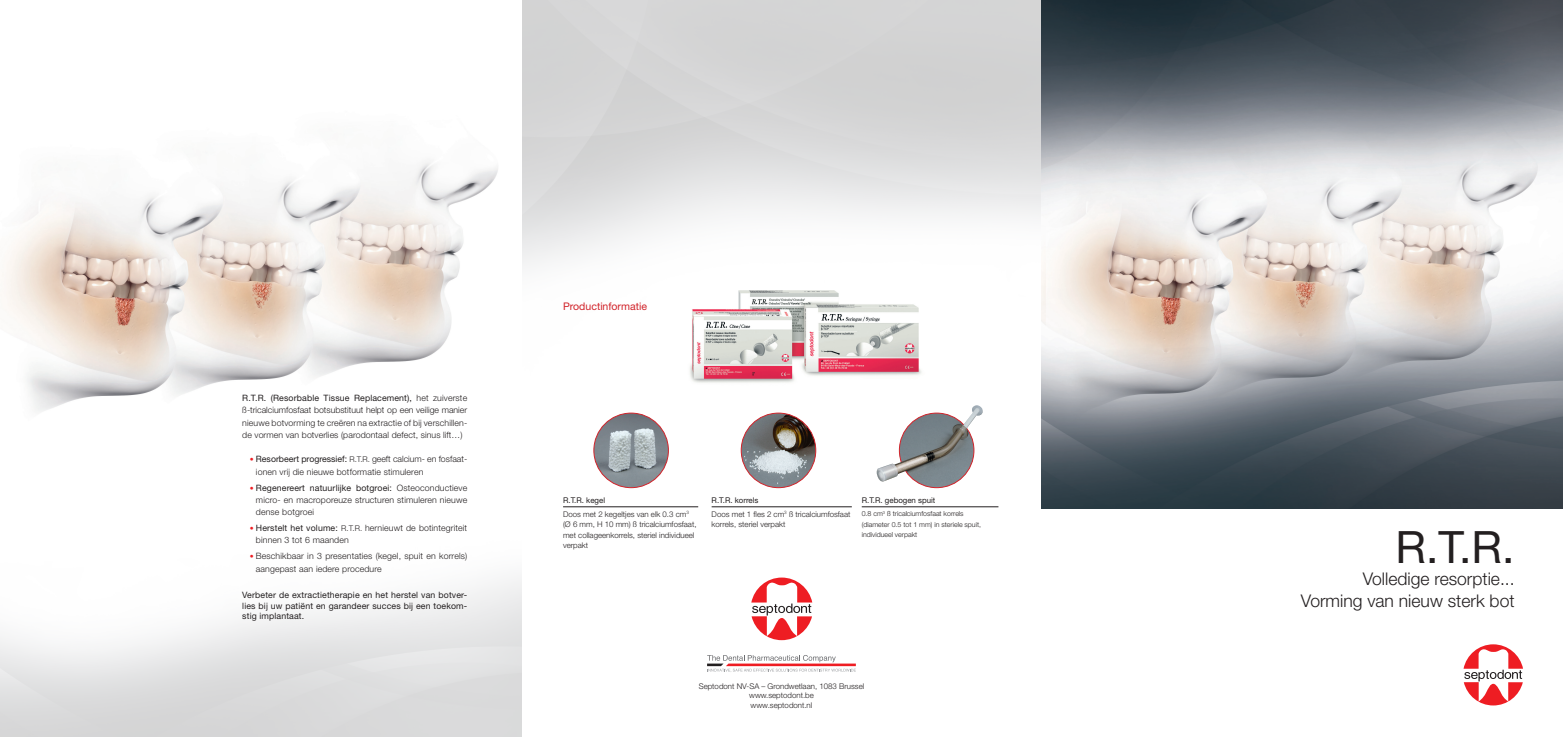
<style>
.page{position:relative;width:1563px;height:737px;background:#fff}
.page>*{position:absolute;margin:0;border:0;box-sizing:border-box;transform-origin:0 0}
.t1{font:44.62px "Helvetica Neue LT Std";color:#231f20}
.t2{font:300 17.5px/21.9px "Helvetica Neue LT Std";color:#231f20;text-align:right}
.t3{font:10.5px "Helvetica Neue LT Std";color:#d1232a}
.t4{font:300 8.75px/12.2px "Helvetica Neue LT Std";letter-spacing:.015em;color:#231f20}
.t5{font:8.75px/10.5px "Helvetica Neue LT Std";letter-spacing:.015em;color:#231f20;text-align:justify}
.t6{font:300 7.88px/10.5px "Helvetica Neue LT Std";color:#231f20}
.t7{font:7.88px "Helvetica Neue LT Std";color:#231f20}
.t8{font:300 7px/10.5px "Helvetica Neue LT Std";color:#231f20}
.s1{font-weight:400}
.s2{font-size:7.88px;color:#ee1d23}
.s3{font-size:7.88px}
</style>
<div class="page">
<img style="left:522px;top:0;width:520px;height:470px">
<img style="left:2px;top:162px;width:496px;height:250px">
<img style="left:594px;top:413px;width:74px;height:74px;border-radius:37px">
<div style="left:593px;top:413px;width:75px;height:75px;border:1px solid #d1232a;border-radius:50%"></div>
<img style="left:899px;top:413px;width:75px;height:74px;border-radius:37px">
<img style="left:876px;top:405px;width:107px;height:77px">
<svg style="left:707px;top:655px;width:149px;height:17px"></svg>
<svg style="left:751px;top:577px;width:61px;height:63px"></svg>
<svg style="left:1463px;top:644px;width:60px;height:61px"></svg>
<img style="left:1042px;top:0;width:521px;height:508px">
<img style="left:686px;top:291px;width:239px;height:102px">
<img style="left:741px;top:413px;width:75px;height:74px;border-radius:37px">
<div style="left:741px;top:413px;width:75px;height:75px;border:1px solid #d1232a;border-radius:50%"></div>
<hr style="left:563px;top:506px;width:135px;height:1px;background:#231f20">
<hr style="left:711px;top:506px;width:141px;height:1px;background:#231f20">
<hr style="left:862px;top:506px;width:136px;height:1px;background:#231f20">
<p class="t4" style="left:242px;top:392px;width:226px;text-align:justify"><span class="s1">R.T.R. (Resorbable Tissue Replacement),</span> het zuiverste ß-tricalciumfosfaat botsubstituut helpt op een veilige manier nieuwe botvorming te creëren na extractie of bij verschillen&shy;de vormen van botverlies (parodontaal defect, sinus lift…)</p>
<p class="t4" style="left:256px;top:453px;width:212px;text-indent:-6px"><span class="s2">•</span> <span class="s1">Resorbeert progressief:</span> <span class="s3">R.T.R.</span> geeft calcium- en fosfaat&shy;ionen vrij die nieuwe botformatie stimuleren</p>
<p class="t4" style="left:256px;top:481px;width:213px;text-align:justify;text-indent:-6px"><span class="s2">•</span> <span class="s1">Regenereert natuurlijke botgroei:</span> Osteoconductieve micro- en macroporeuze structuren stimuleren nieuwe dense botgroei</p>
<p class="t4" style="left:256px;top:522px;width:213px;text-indent:-6px"><span class="s2">•</span> <span class="s1">Herstelt het volume:</span> <span class="s3">R.T.R.</span> hernieuwt de botintegriteit binnen 3 tot 6 maanden</p>
<p class="t4" style="left:256px;top:550px;width:213px;text-indent:-6px"><span class="s2">•</span> Beschikbaar in 3 presentaties (kegel, spuit en korrels) aangepast aan iedere procedure</p>
<p class="t5" style="left:242px;top:589px;width:226px">Verbeter de extractietherapie en het herstel van botver&shy;lies bij uw patiënt en garandeer succes bij een toekom&shy;stig implantaat.</p>
<p class="t3" style="left:563px;top:300px;width:85px">Productinformatie</p>
<p class="t7" style="left:563px;top:495px;width:44px">R.T.R. kegel</p>
<p class="t7" style="left:711px;top:495px;width:48px">R.T.R. korrels</p>
<p class="t7" style="left:862px;top:495px;width:75px">R.T.R. gebogen spuit</p>
<p class="t6" style="left:563px;top:508px;width:135px">Doos met 2 kegeltjes van elk 0.3 cm<sup>3 </sup>(Ø 6 mm, H 10 mm) ß tricalciumfosfaat, met collageenkorrels, steriel individueel verpakt</p>
<p class="t6" style="left:711px;top:508px;width:140px">Doos met 1 fles 2 cm<sup>3</sup> ß tricalciumfosfaat korrels, steriel verpakt</p>
<p class="t8" style="left:862px;top:508px;width:121px">0.8 cm<sup>3</sup> ß tricalciumfosfaat korrels (diameter 0.5 tot 1 mm) in steriele spuit, individueel verpakt</p>
<p class="t6" style="left:699px;top:681px;width:167px;line-height:9.5px;text-align:center">Septodont NV-SA – Grondwetlaan, 1083 Brussel www.septodont.be<br>www.septodont.nl</p>
<h1 class="t1" style="left:1395px;top:521px;width:121px">R.T.R.</h1>
<h2 class="t2" style="left:1301px;top:567px;width:215px">Volledige resorptie...<br>Vorming van nieuw sterk bot</h2>
</div>
